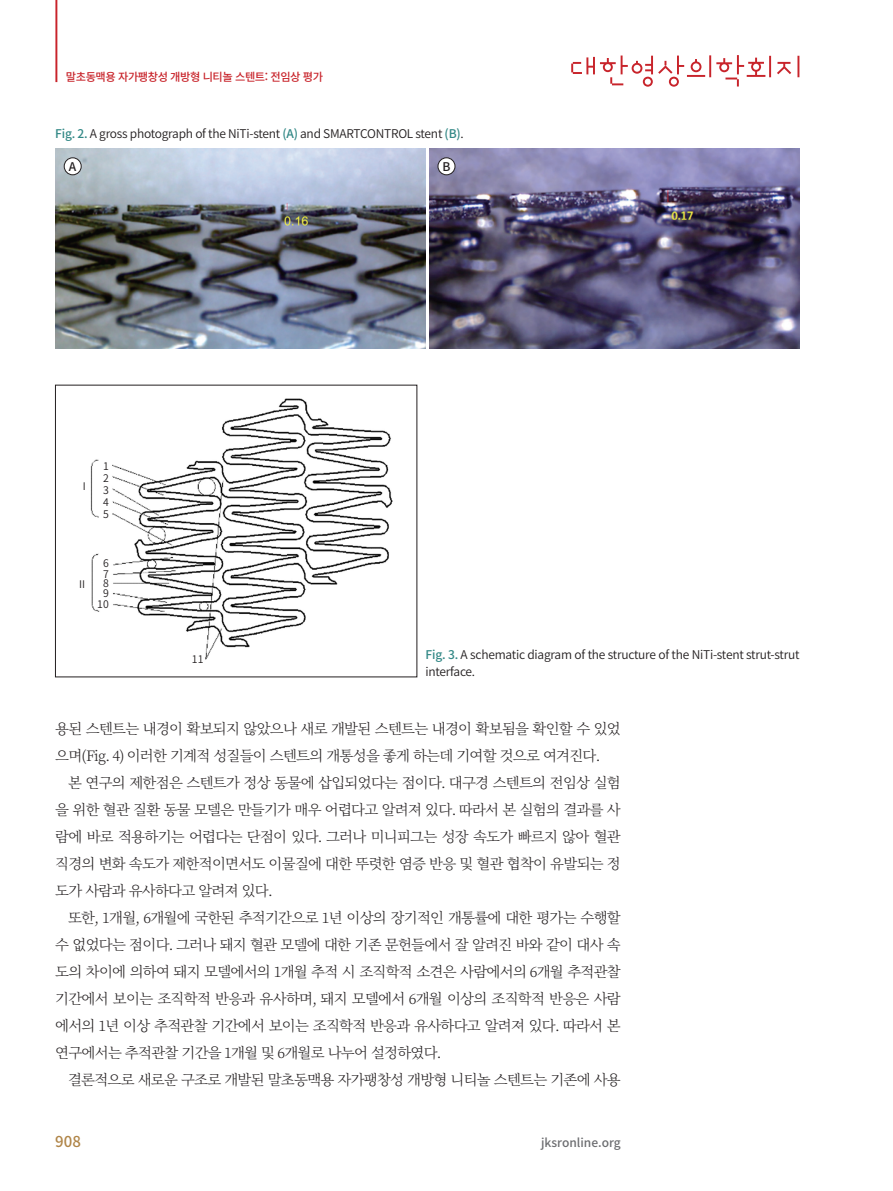
<style>
.page{position:relative;width:893px;height:1191px;background:#fff}
.page>*{position:absolute;margin:0;border:0;box-sizing:border-box;transform-origin:0 0}
.t1{font:500 15px "Noto Sans CJ Kkr";color:#b08548}
.t2{font:300 14.4px/27px "Noto Serif CJ Kkr";letter-spacing:-.05em;color:#231f20;text-align:justify}
.t3{font:600 12px/16.5px "Noto Sans CJ Kkr";letter-spacing:-.02em;color:#231f20}
.t4{font:500 12px "Noto Sans CJ Kkr";color:#6c6d70}
.t5{font:500 12px "Noto Sans CJ Kkr";color:#231f20}
.t6{font:500 11.25px "Noto Sans CJ Kkr";letter-spacing:-.04em;color:#c8242b}
.t7{font:600 10.5px/12px "Noto Sans CJ Kkr";color:#231f20;text-align:justify}
.s1{font-weight:500;color:#328886}
</style>
<div class="page">
<hr style="left:55px;top:0;width:2px;height:82px;background:#c8242b">
<svg style="left:571px;top:55px;width:228px;height:32px"></svg>
<img style="left:55px;top:148px;width:370px;height:200px">
<img style="left:429px;top:148px;width:370px;height:200px">
<div style="left:64px;top:158px;width:17px;height:17px;background:#fff;border-radius:50%"></div>
<div style="left:64px;top:158px;width:17px;height:17px;border:1px solid #231f20;border-radius:50%"></div>
<div style="left:438px;top:158px;width:17px;height:17px;background:#fff;border-radius:50%"></div>
<div style="left:438px;top:158px;width:17px;height:17px;border:1px solid #231f20;border-radius:50%"></div>
<img style="left:90px;top:398px;width:303px;height:262px">
<p class="t6" style="left:66px;top:70px;width:259px">말초동맥용 자가팽창성 개방형 니티놀 스텐트: 전임상 평가</p>
<p class="t3" style="left:55px;top:126px;width:410px"><span class="s1">Fig. 2.</span> A gross photograph of the NiTi-stent <span class="s1">(A)</span> and SMARTCONTROL stent <span class="s1">(B)</span>.</p>
<p class="t5" style="left:69px;top:160px;width:9px">A</p>
<p class="t5" style="left:442px;top:160px;width:10px">B</p>
<p class="t7" style="left:83px;top:481px;width:5px">I</p>
<p class="t7" style="left:103px;top:460px;width:7px">1<br>2<br>3<br>4<br>5</p>
<p class="t7" style="left:79px;top:578px;width:8px">II</p>
<p class="t7" style="left:97px;top:558px;width:13px;line-height:10.2px;text-align:center">6<br>7<br>8<br>9<br>10</p>
<p class="t7" style="left:192px;top:653px;width:13px">11</p>
<p class="t3" style="left:426px;top:647px;width:375px"><span class="s1">Fig. 3.</span> A schematic diagram of the structure of the NiTi-stent strut-strut interface.</p>
<p class="t2" style="left:55px;top:715px;width:567px">용된 스텐트는 내경이 확보되지 않았으나 새로 개발된 스텐트는 내경이 확보됨을 확인할 수 있었 으며(Fig. 4) 이러한 기계적 성질들이 스텐트의 개통성을 좋게 하는데 기여할 것으로 여겨진다.</p>
<p class="t2" style="left:55px;top:769px;width:567px;text-indent:13px">본 연구의 제한점은 스텐트가 정상 동물에 삽입되었다는 점이다. 대구경 스텐트의 전임상 실험 을 위한 혈관 질환 동물 모델은 만들기가 매우 어렵다고 알려져 있다. 따라서 본 실험의 결과를 사 람에 바로 적용하기는 어렵다는 단점이 있다. 그러나 미니피그는 성장 속도가 빠르지 않아 혈관 직경의 변화 속도가 제한적이면서도 이물질에 대한 뚜렷한 염증 반응 및 혈관 협착이 유발되는 정 도가 사람과 유사하다고 알려져 있다.</p>
<p class="t2" style="left:55px;top:904px;width:567px;text-indent:13px">또한, 1개월, 6개월에 국한된 추적기간으로 1년 이상의 장기적인 개통률에 대한 평가는 수행할 수 없었다는 점이다. 그러나 돼지 혈관 모델에 대한 기존 문헌들에서 잘 알려진 바와 같이 대사 속 도의 차이에 의하여 돼지 모델에서의 1개월 추적 시 조직학적 소견은 사람에서의 6개월 추적관찰 기간에서 보이는 조직학적 반응과 유사하며, 돼지 모델에서 6개월 이상의 조직학적 반응은 사람 에서의 1년 이상 추적관찰 기간에서 보이는 조직학적 반응과 유사하다고 알려져 있다. 따라서 본 연구에서는 추적관찰 기간을 1개월 및 6개월로 나누어 설정하였다.</p>
<p class="t2" style="left:68px;top:1066px;width:554px">결론적으로 새로운 구조로 개발된 말초동맥용 자가팽창성 개방형 니티놀 스텐트는 기존에 사용</p>
<p class="t1" style="left:55px;top:1132px;width:27px">908</p>
<p class="t4" style="left:541px;top:1135px;width:81px">jksronline.org</p>
</div>
